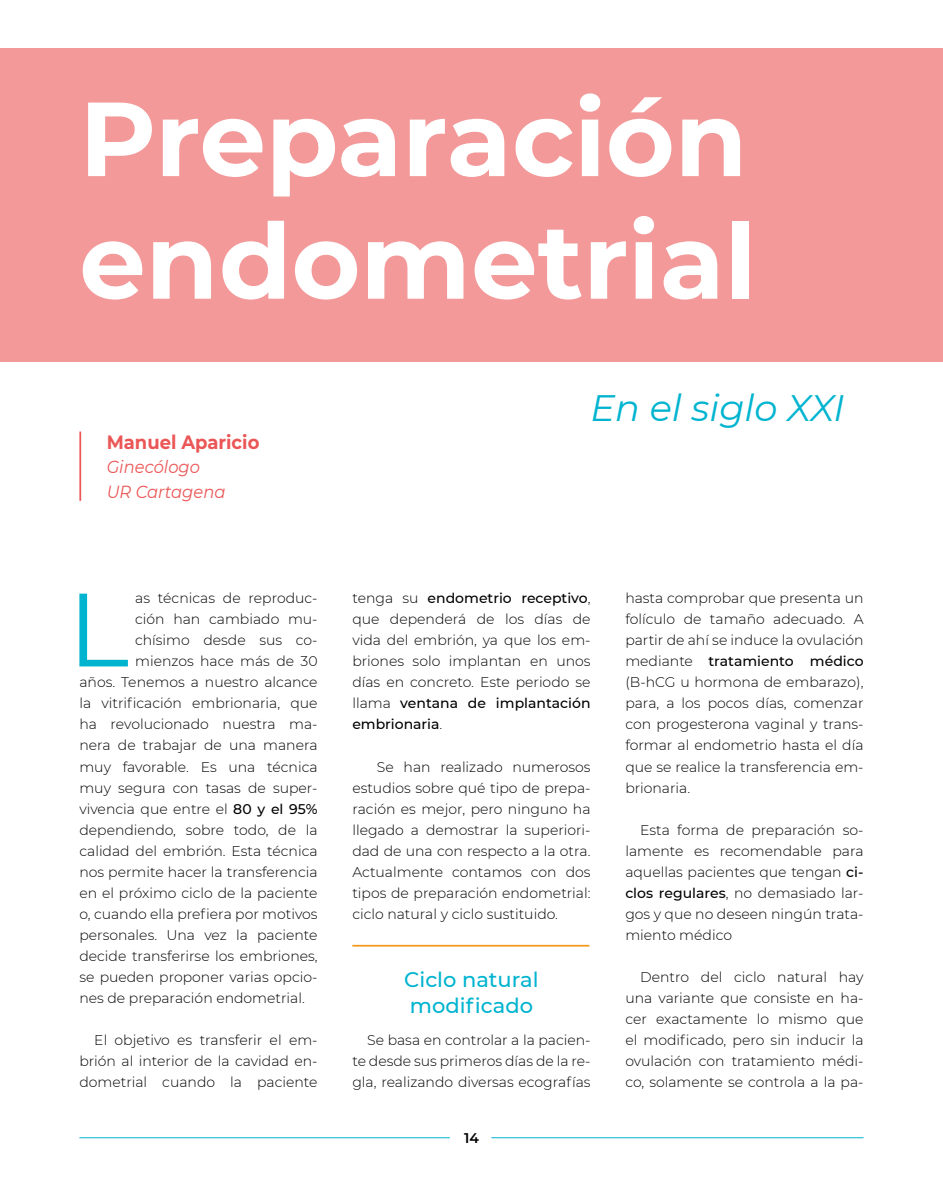
<style>
.page{position:relative;width:943px;height:1191px;background:#fff}
.page>*{position:absolute;margin:0;border:0;box-sizing:border-box;transform-origin:0 0}
.t1{font:700 105px/122.5px "Montserrat";color:#fff}
.t2{font:103.95px "Montserrat";color:#00b4d0}
.t3{font:italic 36.75px "Montserrat";color:#00b4d0}
.t4{font:500 21px/26.2px "Montserrat";color:#00b4d0}
.t5{font:700 19.25px "Montserrat";color:#eb5656;scale:.93 1}
.t6{font:italic 17.5px/24.3px "Montserrat";color:#eb5656;scale:.93 1}
.t7{font:300 14px/21px "Montserrat";color:#000;text-align:justify}
.t8{font:600 14px "Montserrat";color:#000}
.s1{font-weight:500}
</style>
<div class="page">
<hr style="left:79px;top:1137px;width:371px;height:1px;background:#00b4d0">
<hr style="left:491px;top:1137px;width:372px;height:1px;background:#00b4d0">
<div style="left:0;top:49px;width:943px;height:313px;background:#f39999"></div>
<hr style="left:79px;top:431px;width:2px;height:70px;background:#eb5656">
<hr style="left:352px;top:945px;width:237px;height:1px;background:#f29a17">
<h1 class="t1" style="left:79px;top:77px;width:678px">Preparación endometrial</h1>
<h3 class="t5" style="left:107px;top:430px;width:166px">Manuel Aparicio</h3>
<p class="t6" style="left:107px;top:455px;width:129px">Ginecólogo<br>UR Cartagena</p>
<h3 class="t3" style="left:590px;top:385px;width:256px">En el siglo XXI</h3>
<h2 class="t2" style="left:68px;top:566px;width:63px">L</h2>
<p class="t7" style="left:135px;top:588px;width:184px">as técnicas de reproduc-</p>
<p class="t7" style="left:135px;top:609px;width:184px">ción han cambiado mu-</p>
<p class="t7" style="left:135px;top:630px;width:184px">chísimo desde sus co-</p>
<p class="t7" style="left:135px;top:651px;width:184px">mienzos hace más de 30</p>
<p class="t7" style="left:79px;top:672px;width:240px">años. Tenemos a nuestro alcance</p>
<p class="t7" style="left:79px;top:693px;width:240px">la vitrificación embrionaria, que</p>
<p class="t7" style="left:79px;top:714px;width:240px">ha revolucionado nuestra ma-</p>
<p class="t7" style="left:79px;top:735px;width:240px">nera de trabajar de una manera</p>
<p class="t7" style="left:79px;top:756px;width:240px">muy favorable. Es una técnica</p>
<p class="t7" style="left:79px;top:777px;width:240px">muy segura con tasas de super-</p>
<p class="t7" style="left:79px;top:798px;width:240px">vivencia que entre el <span class="s1">80 y el 95%</span></p>
<p class="t7" style="left:79px;top:819px;width:240px">dependiendo, sobre todo, de la</p>
<p class="t7" style="left:79px;top:840px;width:240px">calidad del embrión. Esta técnica</p>
<p class="t7" style="left:79px;top:861px;width:240px">nos permite hacer la transferencia</p>
<p class="t7" style="left:79px;top:882px;width:240px">en el próximo ciclo de la paciente</p>
<p class="t7" style="left:79px;top:903px;width:240px">o, cuando ella prefiera por motivos</p>
<p class="t7" style="left:79px;top:924px;width:240px">personales. Una vez la paciente</p>
<p class="t7" style="left:79px;top:945px;width:240px">decide transferirse los embriones,</p>
<p class="t7" style="left:79px;top:966px;width:240px">se pueden proponer varias opcio-</p>
<p class="t7" style="left:79px;top:987px;width:227px">nes de preparación endometrial.</p>
<p class="t7" style="left:79px;top:1029px;width:240px;text-indent:15px">El objetivo es transferir el em&shy;brión al interior de la cavidad en&shy;dometrial cuando la paciente</p>
<p class="t7" style="left:352px;top:588px;width:240px">tenga su <span class="s1">endometrio receptivo</span>, que dependerá de los días de vida del embrión, ya que los em&shy;briones solo implantan en unos días en concreto. Este periodo se llama <span class="s1">ventana de implantación embrionaria</span>.</p>
<p class="t7" style="left:352px;top:756px;width:240px;text-indent:25px">Se han realizado numerosos estudios sobre qué tipo de prepa&shy;ración es mejor, pero ninguno ha llegado a demostrar la superiori&shy;dad de una con respecto a la otra.<br>Actualmente contamos con dos tipos de preparación endometrial: ciclo natural y ciclo sustituido.</p>
<h3 class="t4" style="left:404px;top:966px;width:136px">Ciclo natural modificado</h3>
<p class="t7" style="left:352px;top:1029px;width:240px;text-indent:15px">Se basa en controlar a la pacien&shy;te desde sus primeros días de la re&shy;gla, realizando diversas ecografías</p>
<p class="t8" style="left:464px;top:1129px;width:16px">14</p>
<p class="t7" style="left:625px;top:588px;width:240px">hasta comprobar que presenta un folículo de tamaño adecuado. A partir de ahí se induce la ovulación mediante <span class="s1">tratamiento médico </span>(B-hCG u hormona de embarazo), para, a los pocos días, comenzar con progesterona vaginal y trans&shy;formar al endometrio hasta el día que se realice la transferencia em&shy;brionaria.</p>
<p class="t7" style="left:625px;top:819px;width:240px;text-indent:15px">Esta forma de preparación so&shy;lamente es recomendable para aquellas pacientes que tengan <span class="s1">ci&shy;clos regulares</span>, no demasiado lar&shy;gos y que no deseen ningún trata&shy;miento médico</p>
<p class="t7" style="left:625px;top:966px;width:240px;text-indent:15px">Dentro del ciclo natural hay una variante que consiste en ha&shy;cer exactamente lo mismo que el modificado, pero sin inducir la ovulación con tratamiento médi&shy;co, solamente se controla a la pa-</p>
</div>
